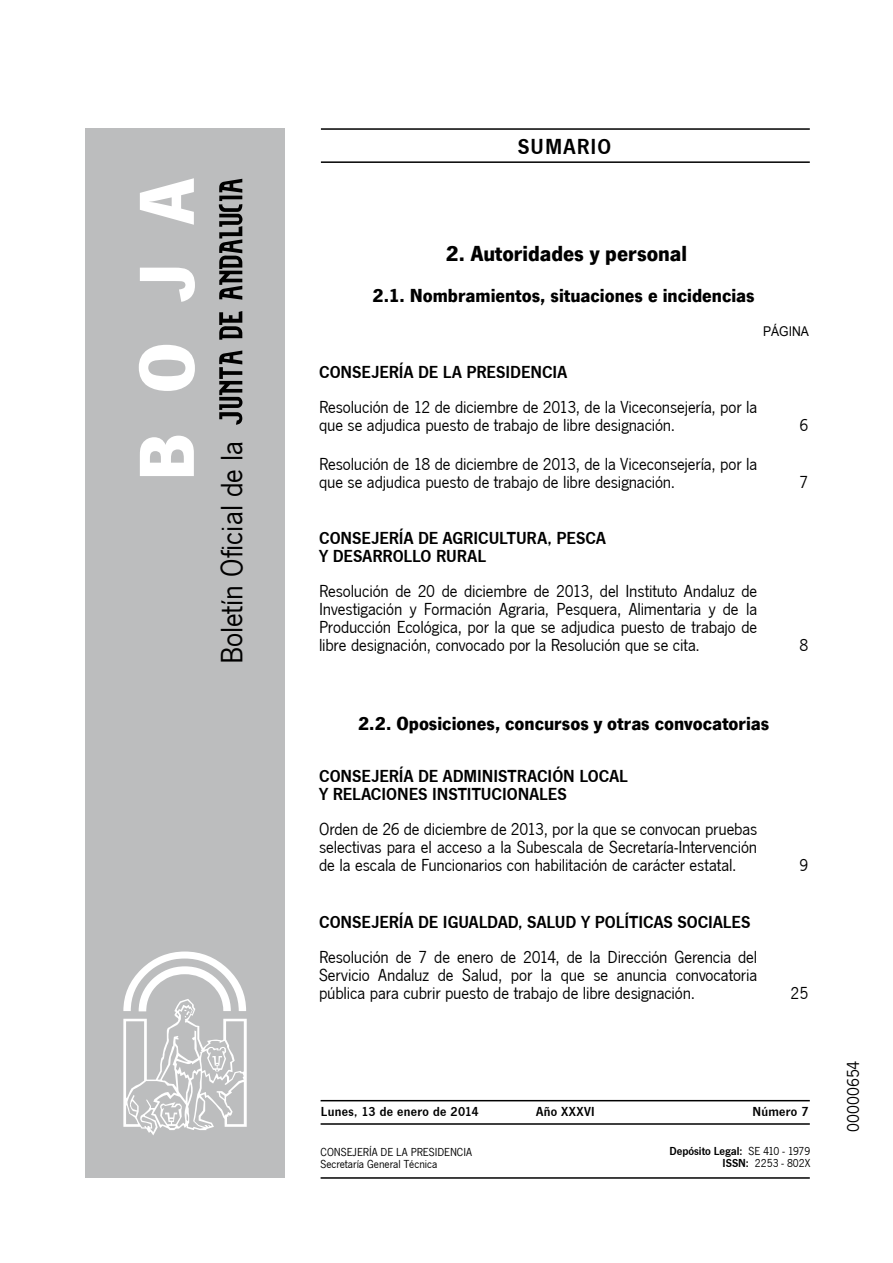
<style>
.page{position:relative;width:893px;height:1263px;background:#fff}
.page>*{position:absolute;margin:0;border:0;box-sizing:border-box;transform-origin:0 0}
.t1{font:700 81px "News Got T";color:#fff}
.t2{font:31.95px "News Got T";color:#000}
.t3{font:700 22.5px "News Got T";color:#000}
.t4{font:600 22.5px "News Got T";letter-spacing:.05em;color:#000}
.t5{font:700 19.5px "News Got T";color:#000}
.t6{font:18px/18px "News Got T";letter-spacing:-.005em;color:#000;text-align:justify}
.t7{font:600 18px "News Got T";color:#000}
.t8{font:600 13.5px "News Got T";letter-spacing:.025em;color:#000}
.t9{font:13.5px "Arial";color:#000;scale:.9 1}
.t10{font:12px/12px "News Got T";color:#000}
.t11{font:600 12px/12px "News Got T";color:#000;text-align:right}
.s1{font-weight:400}
</style>
<div class="page">
<hr style="left:321px;top:128px;width:488px;height:2px;background:#000">
<hr style="left:321px;top:161px;width:488px;height:2px;background:#000">
<div style="left:85px;top:128px;width:200px;height:1050px;background:#bcbdbe"></div>
<svg style="left:219px;top:351px;width:23px;height:74px"></svg>
<svg style="left:219px;top:311px;width:23px;height:29px"></svg>
<svg style="left:219px;top:179px;width:23px;height:121px"></svg>
<svg style="left:123px;top:952px;width:124px;height:183px"></svg>
<hr style="left:320px;top:1100px;width:489px;height:1px;background:#000">
<hr style="left:320px;top:1177px;width:489px;height:2px;background:#000">
<hr style="left:320px;top:1123px;width:489px;height:2px;background:#000">
<h1 class="t1" style="left:119px;top:481px;width:305px;rotate:-90deg">BOJA</h1>
<h2 class="t2" style="left:214px;top:664px;width:225px;rotate:-90deg">Boletín Oficial de la</h2>
<p class="t4" style="left:517px;top:134px;width:95px">SUMARIO</p>
<p class="t3" style="left:446px;top:240px;width:243px">2. Autoridades y personal</p>
<p class="t5" style="left:372px;top:284px;width:384px">2.1. Nombramientos, situaciones e incidencias</p>
<p class="t9" style="left:763px;top:323px;width:53px">PÁGINA</p>
<p class="t7" style="left:319px;top:361px;width:222px">CONSEJERÍA DE LA PRESIDENCIA</p>
<p class="t6" style="left:319px;top:398px;width:439px">Resolución de 12 de diciembre de 2013, de la Viceconsejería, por la que se adjudica puesto de trabajo de libre designación.</p>
<p class="t6" style="left:319px;top:455px;width:439px">Resolución de 18 de diciembre de 2013, de la Viceconsejería, por la que se adjudica puesto de trabajo de libre designación.</p>
<p class="t7" style="left:319px;top:528px;width:154px">CONSEJERÍA DE AGRICUL</p>
<p class="t7" style="left:507px;top:528px;width:81px">TURA, PESCA</p>
<p class="t7" style="left:319px;top:546px;width:45px">Y DESARROLLO</p>
<p class="t7" style="left:436px;top:546px;width:21px">RURAL</p>
<p class="t6" style="left:319px;top:583px;width:439px">Resolución de 20 de diciembre de 2013, del Instituto Andaluz de Investigación y Formación Agraria, Pesquera, Alimentaria y de la Producción Ecológica, por la que se adjudica puesto de trabajo de libre designación, convocado por la Resolución que se cita.</p>
<p class="t6" style="left:799px;top:416px;width:10px">6</p>
<p class="t6" style="left:799px;top:473px;width:10px">7</p>
<p class="t6" style="left:799px;top:637px;width:10px">8</p>
<p class="t5" style="left:358px;top:712px;width:413px">2.2. Oposiciones, concursos y otras convocatorias</p>
<p class="t7" style="left:319px;top:766px;width:144px">CONSEJERÍA DE ADMINIS</p>
<p class="t7" style="left:507px;top:766px;width:19px">TRACI</p>
<p class="t7" style="left:552px;top:766px;width:47px">ÓN LOCAL</p>
<p class="t7" style="left:319px;top:784px;width:44px">Y RELACION</p>
<p class="t7" style="left:408px;top:784px;width:83px">ES INSTITUCIONAL</p>
<p class="t7" style="left:548px;top:784px;width:18px">ES</p>
<p class="t6" style="left:319px;top:821px;width:439px">Orden de 26 de diciembre de 2013, por la que se convocan pruebas selectivas para el acceso a la Subescala de Secretaría-Intervención de la escala de Funcionarios con habilitación de carácter estatal.</p>
<p class="t7" style="left:319px;top:911px;width:151px">CONSEJERÍA DE IGUALDAD</p>
<p class="t7" style="left:518px;top:911px;width:30px">, SALUD</p>
<p class="t7" style="left:581px;top:911px;width:67px">Y POLÍTICAS</p>
<p class="t7" style="left:677px;top:911px;width:20px">SOCIAL</p>
<p class="t7" style="left:731px;top:911px;width:18px">ES</p>
<p class="t6" style="left:319px;top:948px;width:439px">Resolución de 7 de enero de 2014, de la Dirección Gerencia del Servicio Andaluz de Salud, por la que se anuncia convocatoria pública para cubrir puesto de trabajo de libre designación.</p>
<p class="t6" style="left:799px;top:857px;width:10px">9</p>
<p class="t6" style="left:790px;top:984px;width:19px">25</p>
<p class="t8" style="left:321px;top:1104px;width:159px">LUNES, 13 DE ENERO DE 2014</p>
<p class="t8" style="left:536px;top:1104px;width:60px">AÑO XXXVI</p>
<p class="t8" style="left:752px;top:1104px;width:58px">NÚMERO 7</p>
<p class="t10" style="left:320px;top:1146px;width:153px">CONSEJERÍA DE LA PRESIDENCIA<br>Secretaría General Técnica</p>
<p class="t11" style="left:669px;top:1145px;width:142px">DEPÓSITO LEGAL: <span class="s1">SE 410 - 1979<br></span>ISSN: <span class="s1">2253 - 802X</span></p>
<p class="t6" style="left:844px;top:1132px;width:72px;rotate:-90deg">00000654</p>
</div>
